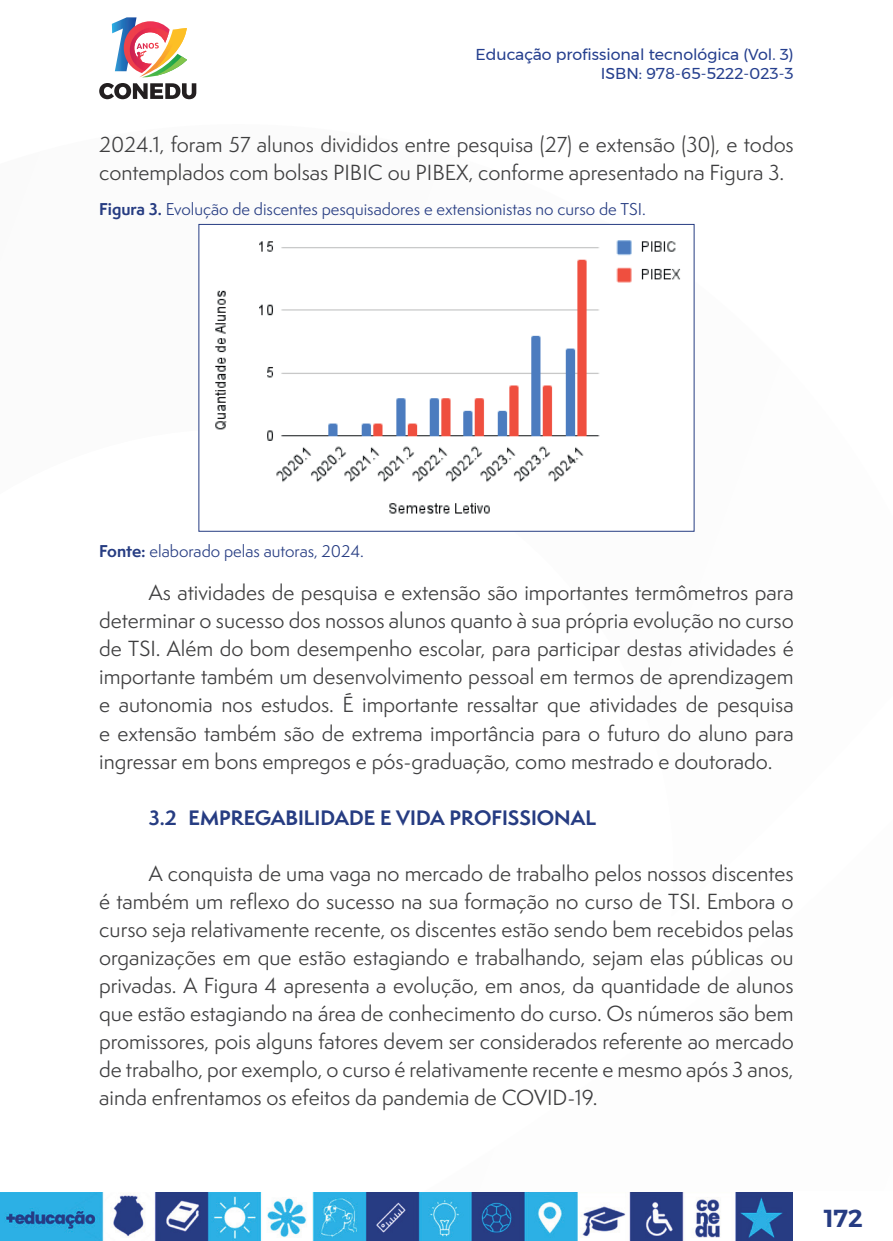
<style>
.page{position:relative;width:893px;height:1241px;background:#fff}
.page>*{position:absolute;margin:0;border:0;box-sizing:border-box;transform-origin:0 0}
.t1{font:600 24.5px "Montserrat";color:#263c82}
._7_CORPO{font:20.12px/28px "Semplicita Pro";color:#3e3e3f;text-align:justify}
._14_SUBTITULO_2{font:700 19.25px "Semplicita Pro";color:#263c82}
._9_LEGENDAS{font:15.75px "Semplicita Pro";color:#263c82}
.t2{font:15.75px/18.9px "Montserrat";color:#253f8e;text-align:right}
._13_FONTES{font:15.75px "Semplicita Pro";color:#263c82}
.s1{font-weight:700}
</style>
<div class="page">
<svg style="left:112px;top:17px;width:75px;height:60px"></svg>
<svg style="left:99px;top:83px;width:97px;height:16px"></svg>
<img style="left:0;top:1192px;width:793px;height:48px">
<img style="left:215px;top:240px;width:466px;height:274px">
<div style="left:198px;top:224px;width:496px;height:307px;border:1px solid #263c82"></div>
<p class="t2" style="left:475px;top:45px;width:320px">Educação profissional tecnológica (Vol. 3)<br>ISBN: 978-65-5222-023-3</p>
<p class="_7_CORPO" style="left:99px;top:130px;width:696px">2024.1, foram 57 alunos divididos entre pesquisa (27) e extensão (30), e todos contemplados com bolsas PIBIC ou PIBEX, conforme apresentado na Figura 3.</p>
<p class="_9_LEGENDAS" style="left:99px;top:198px;width:548px"><span class="s1">Figura 3.</span> Evolução de discentes pesquisadores e extensionistas no curso de TSI.</p>
<p class="_13_FONTES" style="left:99px;top:539px;width:266px"><span class="s1">Fonte:</span> elaborado pelas autoras, 2024.</p>
<p class="_7_CORPO" style="left:99px;top:578px;width:696px;text-indent:50px">As atividades de pesquisa e extensão são importantes termômetros para determinar o sucesso dos nossos alunos quanto à sua própria evolução no curso de TSI. Além do bom desempenho escolar, para participar destas atividades é importante também um desenvolvimento pessoal em termos de aprendizagem e autonomia nos estudos. É importante ressaltar que atividades de pesquisa e extensão também são de extrema importância para o futuro do aluno para ingressar em bons empregos e pós-graduação, como mestrado e doutorado.</p>
<p class="_14_SUBTITULO_2" style="left:149px;top:802px;width:449px">3.2 EMPREGABILIDADE E VIDA PROFISSIONAL</p>
<p class="_7_CORPO" style="left:99px;top:858px;width:696px;text-indent:50px">A conquista de uma vaga no mercado de trabalho pelos nossos discentes é também um reflexo do sucesso na sua formação no curso de TSI. Embora o curso seja relativamente recente, os discentes estão sendo bem recebidos pelas organizações em que estão estagiando e trabalhando, sejam elas públicas ou privadas. A Figura 4 apresenta a evolução, em anos, da quantidade de alunos que estão estagiando na área de conhecimento do curso. Os números são bem promissores, pois alguns fatores devem ser considerados referente ao mercado de trabalho, por exemplo, o curso é relativamente recente e mesmo após 3 anos, ainda enfrentamos os efeitos da pandemia de COVID-19.</p>
<p class="t1" style="left:824px;top:1198px;width:40px">172</p>
</div>
